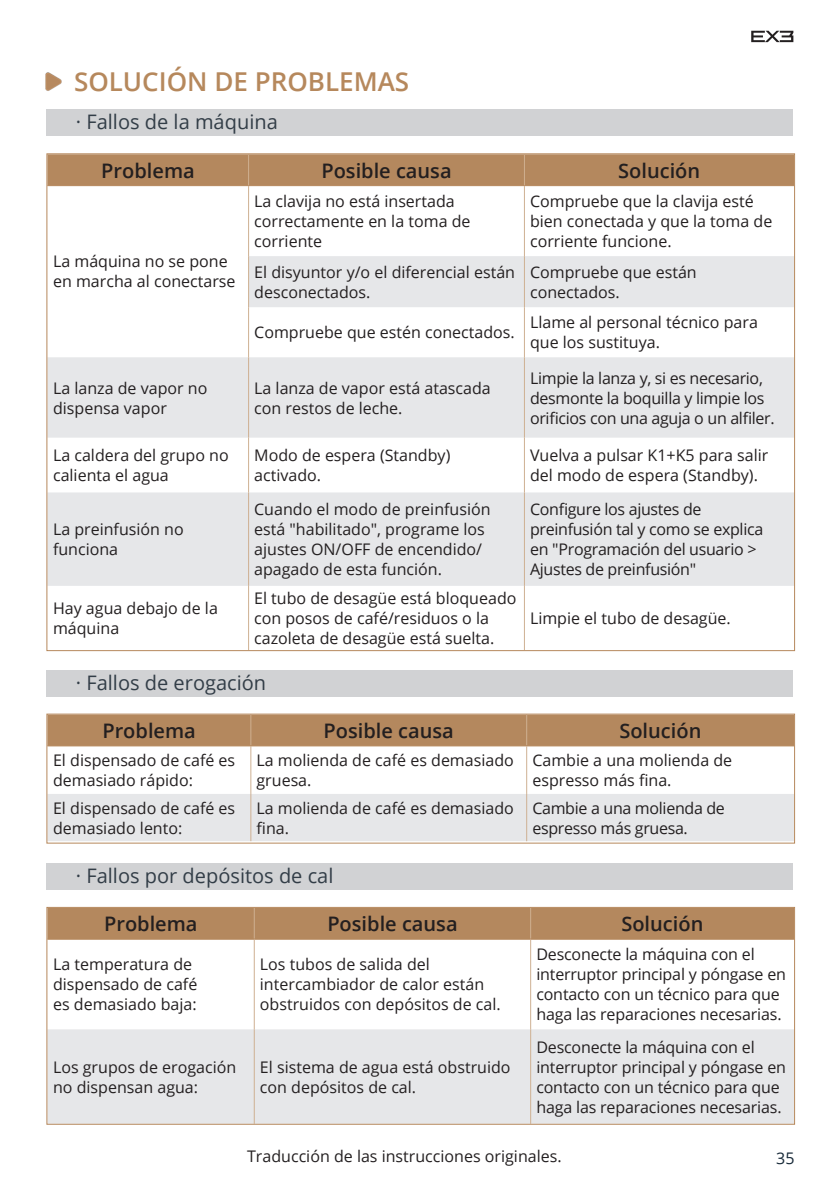
<style>
.page{position:relative;width:840px;height:1191px;background:#fff}
.page>*{position:absolute;margin:0;border:0;box-sizing:border-box;transform-origin:0 0}
.headline{font:600 26px "Open Sans";color:#b6885c}
.Paragraph_normal{font:600 20px "Open Sans";color:#231f20}
.subhead{font:20px "Open Sans";color:#323d47}
.Paragraph_normal-2{font:16px/20px "Open Sans";color:#231f20}
.Paragraph_normal-3{font:16px/20px "Open Sans";letter-spacing:-.02em;color:#231f20}
.t1{font:16px "Open Sans";color:#172938}
</style>
<div class="page">
<svg style="left:751px;top:31px;width:42px;height:11px"></svg>
<img style="left:45px;top:72px;width:17px;height:19px">
<div style="left:46px;top:109px;width:746px;height:27px;background:#d1d2d4"></div>
<div style="left:48px;top:155px;width:744px;height:30px;background:#b4885e"></div>
<svg style="left:48px;top:256px;width:744px;height:330px;fill:#e6e7e9"></svg>
<hr style="left:248px;top:186px;width:1px;height:70px;background:#ceb092">
<hr style="left:524px;top:186px;width:1px;height:70px;background:#ceb092">
<hr style="left:248px;top:256px;width:1px;height:51px;background:#ceb092">
<hr style="left:524px;top:256px;width:1px;height:51px;background:#ceb092">
<hr style="left:248px;top:307px;width:1px;height:50px;background:#ceb092">
<hr style="left:524px;top:307px;width:1px;height:50px;background:#ceb092">
<hr style="left:248px;top:357px;width:1px;height:80px;background:#ceb092">
<hr style="left:524px;top:357px;width:1px;height:80px;background:#ceb092">
<hr style="left:248px;top:437px;width:1px;height:55px;background:#ceb092">
<hr style="left:524px;top:437px;width:1px;height:55px;background:#ceb092">
<hr style="left:248px;top:492px;width:1px;height:94px;background:#ceb092">
<hr style="left:524px;top:492px;width:1px;height:94px;background:#ceb092">
<hr style="left:248px;top:586px;width:1px;height:64px;background:#ceb092">
<hr style="left:524px;top:586px;width:1px;height:64px;background:#ceb092">
<hr style="left:248px;top:154px;width:1px;height:31px;background:#cfb091">
<hr style="left:524px;top:154px;width:1px;height:31px;background:#cfb091">
<hr style="left:47px;top:185px;width:201px;height:1px;background:#b6885c">
<hr style="left:248px;top:185px;width:276px;height:1px;background:#b6885c">
<hr style="left:524px;top:185px;width:269px;height:1px;background:#b6885c">
<div style="left:46px;top:670px;width:746px;height:26px;background:#d1d2d4"></div>
<div style="left:48px;top:715px;width:744px;height:30px;background:#b4885e"></div>
<div style="left:48px;top:794px;width:744px;height:47px;background:#e6e7e9"></div>
<hr style="left:250px;top:746px;width:1px;height:48px;background:#ceb092">
<hr style="left:526px;top:746px;width:1px;height:48px;background:#ceb092">
<hr style="left:250px;top:794px;width:1px;height:47px;background:#ceb092">
<hr style="left:526px;top:794px;width:1px;height:47px;background:#ceb092">
<hr style="left:250px;top:714px;width:1px;height:31px;background:#cfb091">
<hr style="left:526px;top:714px;width:1px;height:31px;background:#cfb091">
<hr style="left:47px;top:745px;width:204px;height:1px;background:#b6885c">
<hr style="left:251px;top:745px;width:275px;height:1px;background:#b6885c">
<hr style="left:526px;top:745px;width:267px;height:1px;background:#b6885c">
<div style="left:46px;top:713px;width:748px;height:130px;border:1px solid #b6885c"></div>
<div style="left:46px;top:863px;width:746px;height:27px;background:#d1d2d4"></div>
<div style="left:48px;top:909px;width:744px;height:29px;background:#b4885e"></div>
<div style="left:48px;top:1029px;width:744px;height:93px;background:#e6e7e9"></div>
<hr style="left:254px;top:939px;width:1px;height:90px;background:#ceb092">
<hr style="left:530px;top:939px;width:1px;height:90px;background:#ceb092">
<hr style="left:254px;top:1029px;width:1px;height:94px;background:#ceb092">
<hr style="left:530px;top:1029px;width:1px;height:94px;background:#ceb092">
<hr style="left:254px;top:908px;width:1px;height:30px;background:#cfb091">
<hr style="left:530px;top:908px;width:1px;height:30px;background:#cfb091">
<hr style="left:47px;top:938px;width:207px;height:1px;background:#b6885c">
<hr style="left:254px;top:938px;width:276px;height:1px;background:#b6885c">
<hr style="left:530px;top:938px;width:263px;height:1px;background:#b6885c">
<div style="left:46px;top:907px;width:748px;height:217px;border:1px solid #b6885c"></div>
<p class="headline" style="left:74px;top:63px;width:336px">SOLUCIÓN DE PROBLEMAS</p>
<p class="subhead" style="left:76px;top:108px;width:203px">· Fallos de la máquina</p>
<p class="Paragraph_normal" style="left:101px;top:157px;width:95px">Problema</p>
<p class="Paragraph_normal" style="left:321px;top:157px;width:132px">Posible causa</p>
<p class="Paragraph_normal" style="left:618px;top:157px;width:83px">Solución</p>
<p class="Paragraph_normal-2" style="left:53px;top:251px;width:184px">La máquina no se pone en marcha al conectarse</p>
<p class="Paragraph_normal-2" style="left:254px;top:190px;width:218px">La clavija no está insertada correctamente en la toma de corriente</p>
<p class="Paragraph_normal-2" style="left:530px;top:190px;width:244px">Compruebe que la clavija esté bien conectada y que la toma de corriente funcione.</p>
<p class="Paragraph_normal-2" style="left:254px;top:261px;width:262px">El disyuntor y/o el diferencial están desconectados.</p>
<p class="Paragraph_normal-2" style="left:530px;top:261px;width:168px">Compruebe que están conectados.</p>
<p class="Paragraph_normal-2" style="left:254px;top:322px;width:262px">Compruebe que estén conectados.</p>
<p class="Paragraph_normal-2" style="left:530px;top:312px;width:229px">Llame al personal técnico para que los sustituya.</p>
<p class="Paragraph_normal-2" style="left:53px;top:377px;width:156px">La lanza de vapor no dispensa vapor</p>
<p class="Paragraph_normal-2" style="left:254px;top:377px;width:238px">La lanza de vapor está atascada con restos de leche.</p>
<p class="Paragraph_normal-3" style="left:529px;top:367px;width:246px">Limpie la lanza y, si es necesario, desmonte la boquilla y limpie los orificios con una aguja o un alfiler.</p>
<p class="Paragraph_normal-2" style="left:53px;top:445px;width:177px">La caldera del grupo no calienta el agua</p>
<p class="Paragraph_normal-2" style="left:254px;top:445px;width:197px">Modo de espera (Standby) activado.</p>
<p class="Paragraph_normal-2" style="left:529px;top:445px;width:240px">Vuelva a pulsar K1+K5 para salir del modo de espera (Standby).</p>
<p class="Paragraph_normal-2" style="left:53px;top:519px;width:132px">La preinfusión no funciona</p>
<p class="Paragraph_normal-2" style="left:254px;top:499px;width:238px">Cuando el modo de preinfusión está "habilitado", programe los ajustes ON/OFF de encendido/ apagado de esta función.</p>
<p class="Paragraph_normal-3" style="left:529px;top:499px;width:235px">Configure los ajustes de preinfusión tal y como se explica en "Programación del usuario &gt;<br>Ajustes de preinfusión"</p>
<p class="Paragraph_normal-2" style="left:53px;top:598px;width:166px">Hay agua debajo de la máquina</p>
<p class="Paragraph_normal-2" style="left:254px;top:588px;width:263px">El tubo de desagüe está bloqueado con posos de café/residuos o la cazoleta de desagüe está suelta.</p>
<p class="Paragraph_normal-2" style="left:529px;top:608px;width:202px">Limpie el tubo de desagüe.</p>
<p class="subhead" style="left:76px;top:669px;width:192px">· Fallos de erogación</p>
<p class="Paragraph_normal" style="left:102px;top:717px;width:95px">Problema</p>
<p class="Paragraph_normal" style="left:323px;top:717px;width:132px">Posible causa</p>
<p class="Paragraph_normal" style="left:619px;top:717px;width:83px">Solución</p>
<p class="Paragraph_normal-2" style="left:53px;top:749px;width:183px">El dispensado de café es demasiado rápido:</p>
<p class="Paragraph_normal-2" style="left:256px;top:749px;width:259px">La molienda de café es demasiado gruesa.</p>
<p class="Paragraph_normal-2" style="left:532px;top:749px;width:201px">Cambie a una molienda de espresso más fina.</p>
<p class="Paragraph_normal-2" style="left:53px;top:797px;width:183px">El dispensado de café es demasiado lento:</p>
<p class="Paragraph_normal-2" style="left:256px;top:797px;width:259px">La molienda de café es demasiado fina.</p>
<p class="Paragraph_normal-3" style="left:532px;top:797px;width:194px">Cambie a una molienda de espresso más gruesa.</p>
<p class="subhead" style="left:76px;top:862px;width:259px">· Fallos por depósitos de cal</p>
<p class="Paragraph_normal" style="left:104px;top:910px;width:95px">Problema</p>
<p class="Paragraph_normal" style="left:327px;top:910px;width:132px">Posible causa</p>
<p class="Paragraph_normal" style="left:621px;top:910px;width:83px">Solución</p>
<p class="Paragraph_normal-2" style="left:53px;top:954px;width:146px">La temperatura de dispensado de café</p>
<p class="Paragraph_normal-2" style="left:53px;top:994px;width:145px">es demasiado baja:</p>
<p class="Paragraph_normal-2" style="left:260px;top:954px;width:242px">Los tubos de salida del intercambiador de calor están obstruidos con depósitos de cal.</p>
<p class="Paragraph_normal-2" style="left:536px;top:944px;width:251px">Desconecte la máquina con el interruptor principal y póngase en contacto con un técnico para que haga las reparaciones necesarias.</p>
<p class="Paragraph_normal-2" style="left:53px;top:1056px;width:185px">Los grupos de erogación no dispensan agua:</p>
<p class="Paragraph_normal-2" style="left:260px;top:1056px;width:252px">El sistema de agua está obstruido con depósitos de cal.</p>
<p class="Paragraph_normal-2" style="left:536px;top:1036px;width:251px">Desconecte la máquina con el interruptor principal y póngase en contacto con un técnico para que haga las reparaciones necesarias.</p>
<p class="Paragraph_normal-2" style="left:247px;top:1145px;width:316px">Traducción de las instrucciones originales.</p>
<p class="t1" style="left:775px;top:1147px;width:20px">35</p>
</div>
